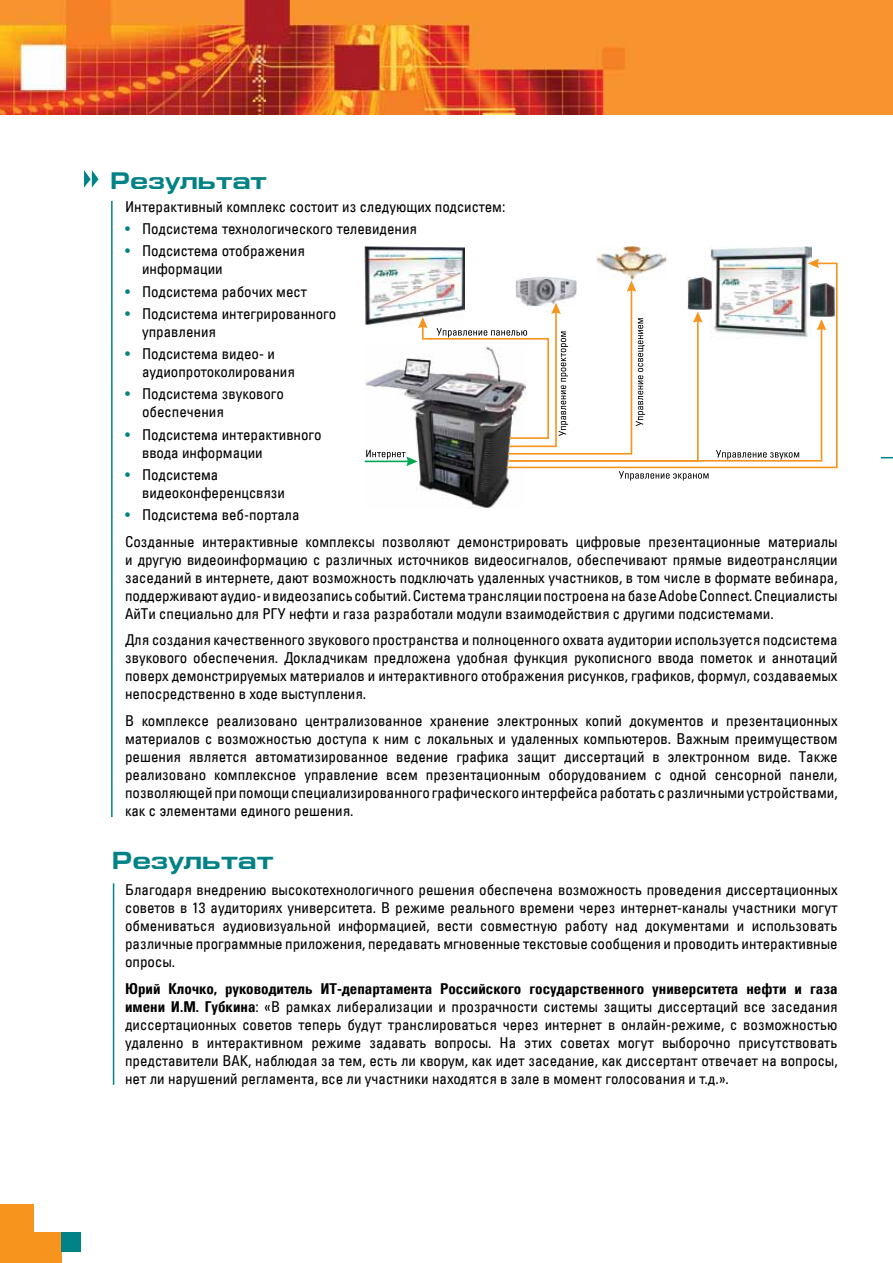
<style>
.page{position:relative;width:893px;height:1263px;background:#fff}
.page>*{position:absolute;margin:0;border:0;box-sizing:border-box;transform-origin:0 0}
.t1{font:700 24.75px "Europe Ext";color:#008286}
.t2{font:700 24px "Europe Ext";color:#008286}
.t3{font:15px/18px "Partner Condensed";color:#000}
.s1{color:#008286}
.s2{font-weight:700}
</style>
<div class="page">
<img style="left:0;top:0;width:893px;height:115px">
<div style="left:0;top:1204px;width:62px;height:59px;background:#f7941e"></div>
<div style="left:34px;top:1204px;width:29px;height:28px;background:#fff"></div>
<div style="left:62px;top:1232px;width:19px;height:19px;background:#008286"></div>
<hr style="left:111px;top:201px;width:2px;height:616px;background:#008286">
<svg style="left:84px;top:170px;width:15px;height:18px"></svg>
<svg style="left:881px;top:457px;width:12px;height:1px"></svg>
<hr style="left:113px;top:883px;width:1px;height:202px;background:#008286">
<img style="left:710px;top:246px;width:102px;height:16px">
<img style="left:364px;top:383px;width:145px;height:125px">
<img style="left:365px;top:246px;width:100px;height:79px">
<img style="left:596px;top:247px;width:71px;height:15px">
<img style="left:518px;top:262px;width:320px;height:207px">
<svg style="left:808px;top:259px;width:11px;height:9px"></svg>
<hr style="left:365px;top:461px;width:47px;height:1px;background:#00a651">
<svg style="left:366px;top:280px;width:460px;height:200px"></svg>
<h2 class="t2" style="left:111px;top:167px;width:158px">Результат</h2>
<p class="t3" style="left:125px;top:197px;width:382px">Интерактивный комплекс состоит из следующих подсистем:</p>
<p class="t3" style="left:125px;top:220px;width:293px"><span class="s1">•</span> Подсистема технологического телевидения</p>
<p class="t3" style="left:142px;top:242px;width:164px;text-indent:-17px"><span class="s1">•</span> Подсистема отображения информации</p>
<p class="t3" style="left:125px;top:282px;width:183px"><span class="s1">•</span> Подсистема рабочих мест</p>
<p class="t3" style="left:142px;top:304px;width:196px;text-indent:-17px"><span class="s1">•</span> Подсистема интегрированного управления</p>
<p class="t3" style="left:142px;top:345px;width:154px;text-indent:-17px"><span class="s1">•</span> Подсистема видео- и аудиопротоколирования</p>
<p class="t3" style="left:142px;top:385px;width:143px;text-indent:-17px"><span class="s1">•</span> Подсистема звукового обеспечения</p>
<p class="t3" style="left:142px;top:425px;width:181px;text-indent:-17px"><span class="s1">•</span> Подсистема интерактивного ввода информации</p>
<p class="t3" style="left:142px;top:465px;width:144px;text-indent:-17px"><span class="s1">•</span> Подсистема видеоконференцсвязи</p>
<p class="t3" style="left:125px;top:501px;width:714px;line-height:26.5px"><span class="s1">•</span> Подсистема веб-портала<br>Созданные интерактивные комплексы позволяют демонстрировать цифровые презентационные материалы</p>
<p class="t3" style="left:125px;top:550px;width:714px;text-align:justify">и другую видеоинформацию с различных источников видеосигналов, обеспечивают прямые видеотрансляции заседаний в интернете, дают возможность подключать удаленных участников, в том числе в формате вебинара, поддерживают аудио- и видеозапись событий. Система трансляции построена на базе Adobe Connect. Специалисты АйТи специально для РГУ нефти и газа разработали модули взаимодействия с другими подсистемами.</p>
<p class="t3" style="left:125px;top:631px;width:714px;text-align:justify">Для создания качественного звукового пространства и полноценного охвата аудитории используется подсистема звукового обеспечения. Докладчикам предложена удобная функция рукописного ввода пометок и аннотаций поверх демонстрируемых материалов и интерактивного отображения рисунков, графиков, формул, создаваемых непосредственно в ходе выступления.</p>
<p class="t3" style="left:125px;top:711px;width:714px;text-align:justify">В комплексе реализовано централизованное хранение электронных копий документов и презентационных материалов с возможностью доступа к ним с локальных и удаленных компьютеров. Важным преимуществом решения является автоматизированное ведение графика защит диссертаций в электронном виде. Также реализовано комплексное управление всем презентационным оборудованием с одной сенсорной панели, позволяющей при помощи специализированного графического интерфейса работать с различными устройствами, как с элементами единого решения.</p>
<h1 class="t1" style="left:112px;top:847px;width:163px">Результат</h1>
<p class="t3" style="left:125px;top:881px;width:714px;text-align:justify">Благодаря внедрению высокотехнологичного решения обеспечена возможность проведения диссертационных советов в 13 аудиториях университета. В режиме реального времени через интернет-каналы участники могут обмениваться аудиовизуальной информацией, вести совместную работу над документами и использовать различные программные приложения, передавать мгновенные текстовые сообщения и проводить интерактивные опросы.</p>
<p class="t3" style="left:125px;top:979px;width:714px;text-align:justify"><span class="s2">Юрий Клочко, руководитель ИТ-департамента Российского государственного университета нефти и газа имени И.М. Губкина</span>: «В рамках либерализации и прозрачности системы защиты диссертаций все заседания диссертационных советов теперь будут транслироваться через интернет в онлайн-режиме, с возможностью удаленно в интерактивном режиме задавать вопросы. На этих советах могут выборочно присутствовать представители ВАК, наблюдая за тем, есть ли кворум, как идет заседание, как диссертант отвечает на вопросы, нет ли нарушений регламента, все ли участники находятся в зале в момент голосования и т.д.».</p>
</div>
